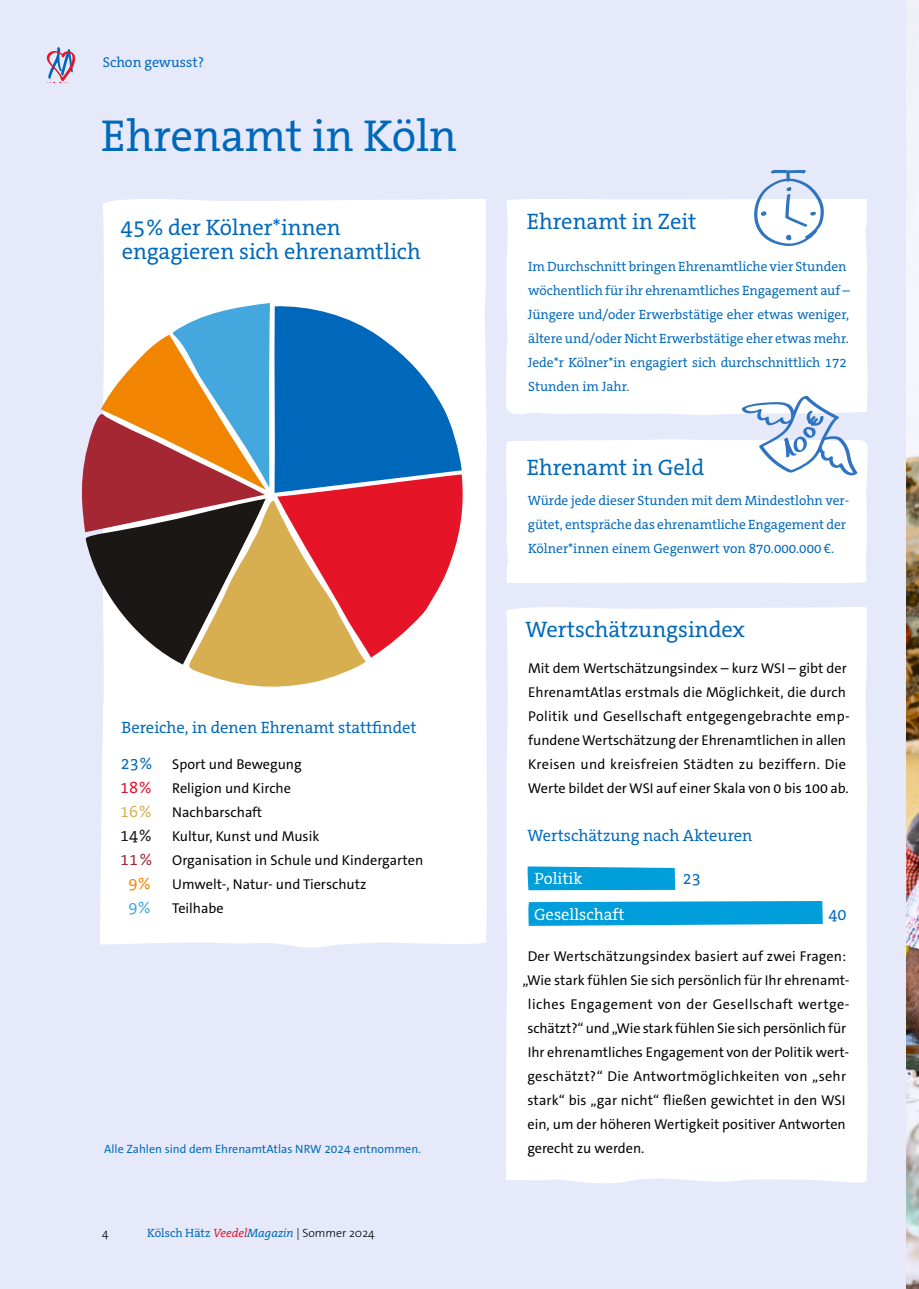
<style>
.page{position:relative;width:919px;height:1289px;background:#fff}
.page>*{position:absolute;margin:0;border:0;box-sizing:border-box;transform-origin:0 0}
.t1{font:45px "The Serif Office";color:#0068ba}
.t2{font:22.5px/24px "The Serif Office";color:#0068ba}
.t3{font:16.5px "The Serif Office";color:#0068ba}
.t4{font:16.5px "The Serif Office";color:#fff}
.t5{font:16.5px "The Serif Office";color:#e51427}
.t6{font:16.5px "The Serif Office";color:#d8af50}
.t7{font:16.5px "The Serif Office";color:#1a1715}
.t8{font:16.5px "The Serif Office";color:#f18600}
.t9{font:16.5px "The Serif Office";color:#43a6dd}
.t10{font:14.25px/24px "The Sans Office";color:#000}
.t11{font:14.25px "The Sans Office";letter-spacing:.025em;color:#000}
.t12{font:14.25px "The Sans Office";letter-spacing:.03em;color:#000}
.t13{font:14.25px "The Serif Office";color:#0068ba}
.t14{font:13.5px/24px "The Serif Office";color:#0068ba}
.t15{font:12px "The Sans Office";color:#0068ba}
.t16{font:300 12px "The Sans";color:#000}
.s1{font-family:"The Serif Office";font-size:16.5px;color:#0068ba}
.s2{font-family:"The Serif Office";font-size:16.5px;color:#a52733}
.s3{font-family:"The Serif Office";font-weight:400;color:#0068ba}
.s4{font-family:"The Serif Office";font-weight:400;font-style:italic;color:#e51427}
.s5{font-family:"The Serif Office";font-weight:400;font-style:italic;color:#0068ba}
</style>
<div class="page">
<div style="left:0;top:0;width:906px;height:1288px;background:#e5e9fa"></div>
<div style="left:506px;top:439px;width:362px;height:144px;background:#fff"></div>
<div style="left:506px;top:199px;width:362px;height:216px;background:#fff"></div>
<svg style="left:741px;top:396px;width:116px;height:79px"></svg>
<svg style="left:754px;top:170px;width:69px;height:76px"></svg>
<img style="left:906px;top:0;width:12px;height:1288px">
<div style="left:506px;top:607px;width:362px;height:576px;background:#fff"></div>
<svg style="left:527px;top:866px;width:148px;height:24px;background:#0ea3dd"></svg>
<svg style="left:527px;top:901px;width:295px;height:24px;background:#0aa1dc"></svg>
<div style="left:100px;top:199px;width:387px;height:749px;background:#fff"></div>
<svg style="left:81px;top:303px;width:384px;height:388px;background:#9f8688"></svg>
<svg style="left:47px;top:47px;width:28px;height:34px"></svg>
<p class="t13" style="left:103px;top:53px;width:103px">Schon gewusst?</p>
<h1 class="t1" style="left:101px;top:107px;width:357px">Ehrenamt in Köln</h1>
<h2 class="t2" style="left:121px;top:215px;width:301px">45 % der Kölner*innen engagieren sich ehrenamtlich</h2>
<p class="t3" style="left:121px;top:717px;width:296px">Bereiche, in denen Ehrenamt stattfindet</p>
<p class="t10" style="left:121px;top:752px;width:182px"><span class="s1">23 %</span> Sport und Bewegung</p>
<p class="t5" style="left:120px;top:777px;width:33px">18%</p>
<p class="t10" style="left:172px;top:776px;width:120px">Religion und Kirche</p>
<p class="t6" style="left:120px;top:801px;width:33px">16%</p>
<p class="t10" style="left:172px;top:800px;width:91px">Nachbarschaft</p>
<p class="t7" style="left:120px;top:825px;width:33px">14%</p>
<p class="t10" style="left:120px;top:824px;width:304px;text-indent:52px">Kultur, Kunst und Musik<br><span class="s2">11 %</span> Organisation in Schule und Kindergarten</p>
<p class="t8" style="left:128px;top:873px;width:24px">9%</p>
<p class="t10" style="left:172px;top:872px;width:196px">Umwelt-, Natur- und Tierschutz</p>
<p class="t9" style="left:128px;top:897px;width:24px">9%</p>
<p class="t10" style="left:172px;top:896px;width:53px">Teilhabe</p>
<p class="t15" style="left:104px;top:1141px;width:318px">Alle Zahlen sind dem EhrenamtAtlas NRW 2024 entnommen.</p>
<p class="t16" style="left:102px;top:1223px;width:8px">4</p>
<p class="t16" style="left:147px;top:1223px;width:229px"><span class="s3">Kölsch Hätz</span> <span class="s4">Veedel</span><span class="s5">Magazin</span> | Sommer 2024</p>
<h2 class="t2" style="left:526px;top:209px;width:171px">Ehrenamt in Zeit</h2>
<p class="t14" style="left:528px;top:254px;width:323px">Im Durchschnitt bringen Ehrenamtliche vier Stunden wöchentlich für ihr ehrenamtliches Engagement auf – Jüngere und/oder Erwerbstätige eher etwas weniger, ältere und/oder Nicht Erwerbstätige eher etwas mehr.<br>Jede*r Kölner*in engagiert sich durchschnittlich 172<br>Stunden im Jahr.</p>
<h2 class="t2" style="left:526px;top:455px;width:179px">Ehrenamt in Geld</h2>
<p class="t14" style="left:527px;top:488px;width:323px">Würde jede dieser Stunden mit dem Mindestlohn ver&shy;gütet, entspräche das ehrenamtliche Engagement der<br>Kölner*innen einem Gegenwert von 870.000.000 €.</p>
<h2 class="t2" style="left:525px;top:617px;width:221px">Wertschätzungsindex</h2>
<p class="t10" style="left:527px;top:656px;width:323px">Mit dem Wertschätzungsindex – kurz WSI – gibt der EhrenamtAtlas erstmals die Möglichkeit, die durch Politik und Gesellschaft entgegengebrachte emp&shy;fundene Wertschätzung der Ehrenamtlichen in allen Kreisen und kreisfreien Städten zu beziffern. Die Werte bildet der WSI auf einer Skala von 0 bis 100 ab.</p>
<p class="t3" style="left:527px;top:825px;width:226px">Wertschätzung nach Akteuren</p>
<p class="t4" style="left:534px;top:867px;width:50px">Politik</p>
<p class="t3" style="left:682px;top:867px;width:20px">23</p>
<p class="t4" style="left:534px;top:903px;width:92px">Gesellschaft</p>
<p class="t3" style="left:828px;top:903px;width:20px">40</p>
<p class="t10" style="left:527px;top:944px;width:320px">Der Wertschätzungsindex basiert auf zwei Fragen:</p>
<p class="t10" style="left:522px;top:968px;width:328px">„Wie stark fühlen Sie sich persönlich für Ihr ehrenamt-</p>
<p class="t12" style="left:528px;top:995px;width:323px">liches Engagement von der Gesellschaft wertge-</p>
<p class="t10" style="left:527px;top:1016px;width:320px">schätzt?“ und „Wie stark fühlen Sie sich persönlich für</p>
<p class="t10" style="left:527px;top:1040px;width:323px">Ihr ehrenamtliches Engagement von der Politik wert-</p>
<p class="t11" style="left:527px;top:1067px;width:320px">geschätzt?“ Die Antwortmöglichkeiten von „sehr</p>
<p class="t10" style="left:527px;top:1088px;width:320px">stark“ bis „gar nicht“ fließen gewichtet in den WSI</p>
<p class="t10" style="left:527px;top:1112px;width:320px">ein, um der höheren Wertigkeit positiver Antworten</p>
<p class="t10" style="left:527px;top:1136px;width:119px">gerecht zu werden.</p>
</div>
